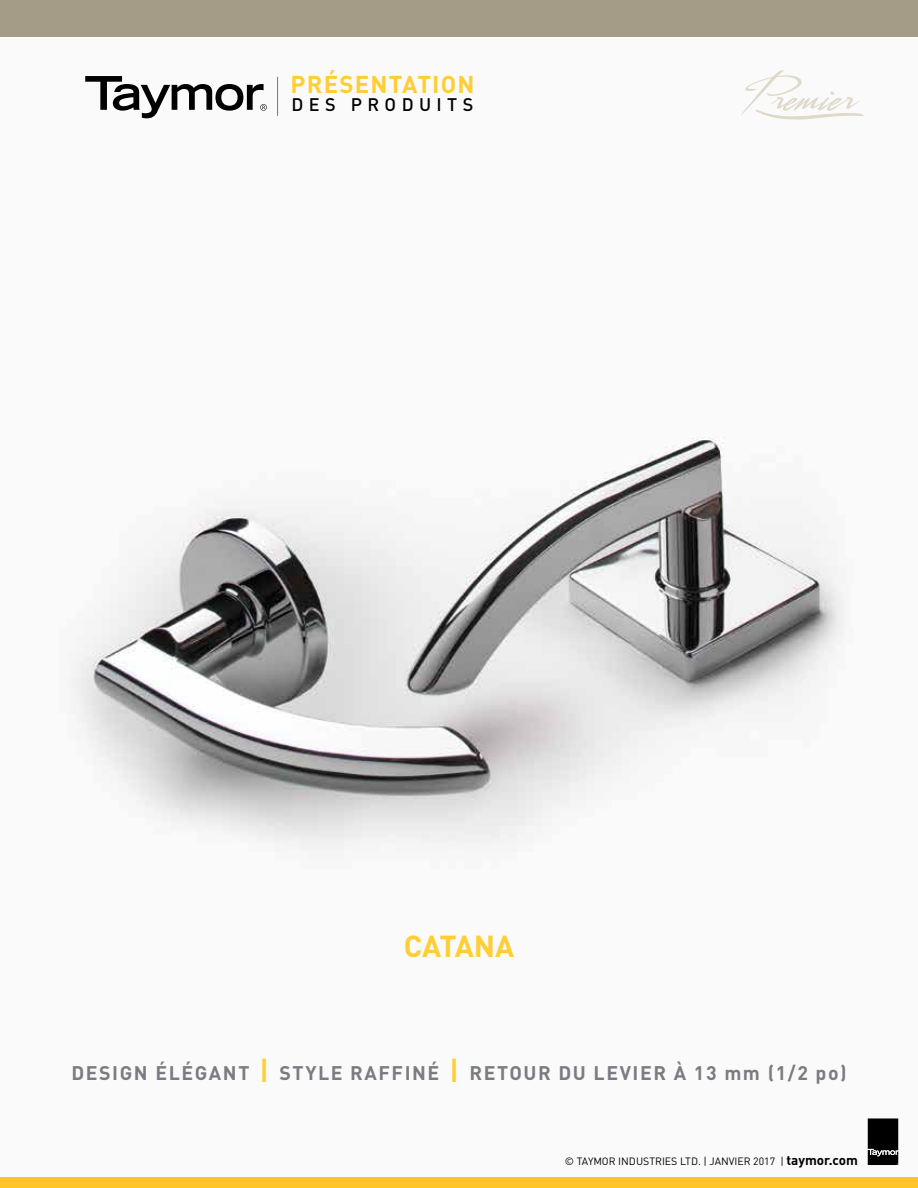
<style>
.page{position:relative;width:918px;height:1188px;background:#fff}
.page>*{position:absolute;margin:0;border:0;box-sizing:border-box;transform-origin:0 0}
.t1{font:700 30px "DIN";letter-spacing:-.01em;color:#ffce35}
.t2{font:700 24px "DIN";letter-spacing:.05em;color:#ffce35}
.t3{font:700 19.5px "DIN";letter-spacing:.08em;color:#797d82}
.t4{font:500 18px "DIN";letter-spacing:.3em;color:#000}
.t5{font:10.5px "DIN";color:#000}
.s1{font-size:27px;color:#ffce35}
.s2{font-weight:700;font-size:13.5px}
</style>
<div class="page">
<img style="left:0;top:36px;width:918px;height:1142px">
<div style="left:0;top:0;width:918px;height:36px;background:#a49c87"></div>
<div style="left:0;top:1178px;width:918px;height:10px;background:#ffc425"></div>
<svg style="left:867px;top:1118px;width:31px;height:47px"></svg>
<svg style="left:741px;top:70px;width:123px;height:49px"></svg>
<svg style="left:85px;top:76px;width:182px;height:42px"></svg>
<hr style="left:277px;top:77px;width:1px;height:39px;background:#797d82">
<p class="t2" style="left:291px;top:68px;width:185px">PRÉSENTATION</p>
<p class="t4" style="left:291px;top:93px;width:184px">DES PRODUITS</p>
<h1 class="t1" style="left:404px;top:926px;width:112px">CATANA</h1>
<p class="t3" style="left:71px;top:1061px;width:777px">DESIGN ÉLÉGANT <span class="s1">|</span> STYLE RAFFINÉ <span class="s1">|</span> RETOUR DU LEVIER À 13 mm (1/2 po)</p>
<p class="t5" style="left:565px;top:1155px;width:295px">© TAYMOR INDUSTRIES LTD. | JANVIER 2017 | <span class="s2">taymor.com</span></p>
</div>
